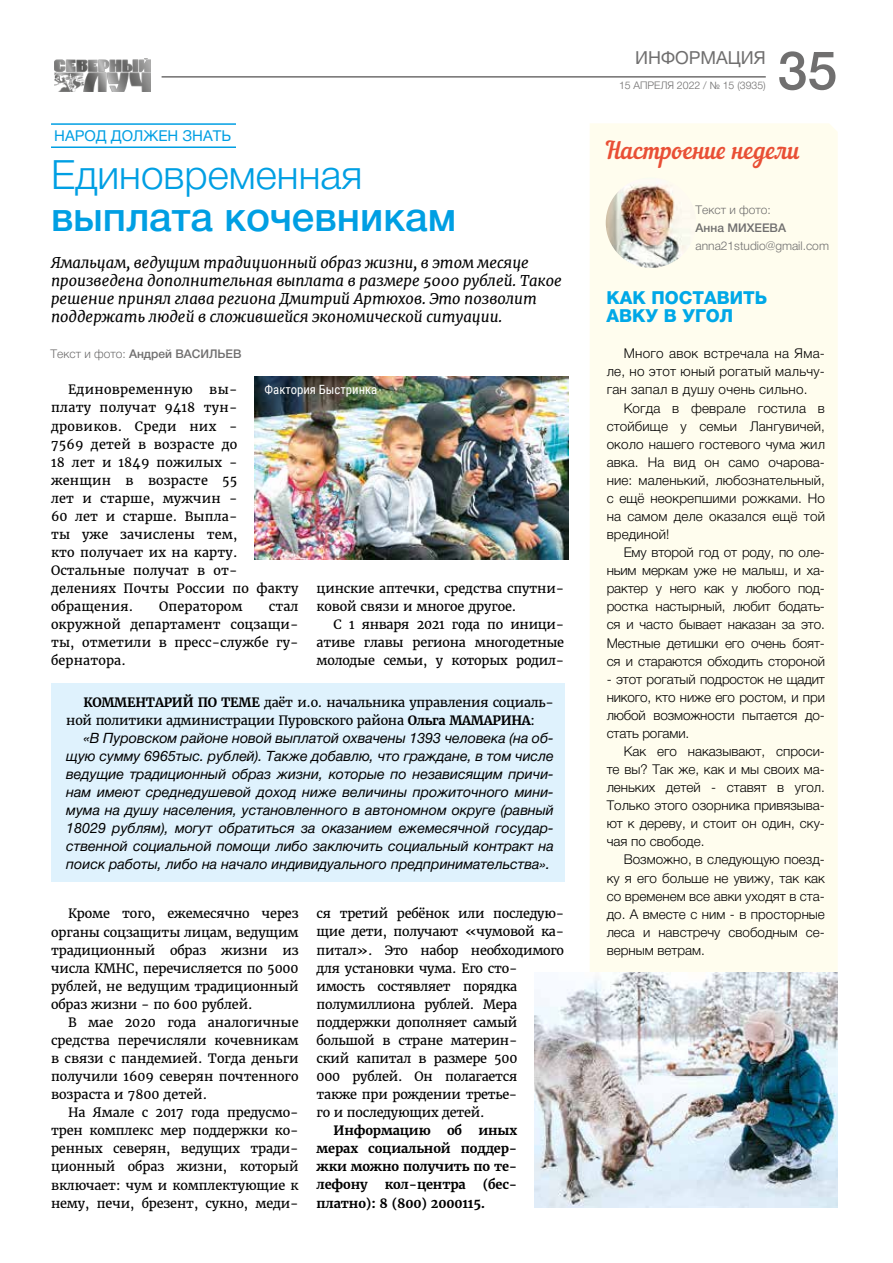
<style>
.page{position:relative;width:893px;height:1263px;background:#fff}
.page>*{position:absolute;margin:0;border:0;box-sizing:border-box;transform-origin:0 0}
.t1{font:500 53.85px "Helvetica Neue Cyr";color:#706f6f}
.t2{font:500 40.5px "Helvetica Neue Cyr";color:#009fe3}
.t3{font:300 40.5px "Helvetica Neue Cyr";color:#009fe3}
.t4{font:24px "Nautilus Pompilius";color:#e94f35}
.t5{font:800 18px/18px "Helvetica Neue Cyr";color:#00a8e7}
.t6{font:18px "Helvetica Neue Cyr";color:#706f6f}
.t7{font:italic 15px/18.1px "Merriweather";color:#000}
.t8{font:15px "Helvetica Neue Cyr";color:#009fe3}
.t9{font:italic 14.25px/18px "Helvetica Neue Cyr";color:#000;text-align:justify}
.t10{font:300 13.5px/18.1px "Helvetica Neue Cyr";color:#000;text-align:justify}
.t11{font:12.75px/18px "Merriweather";letter-spacing:-.01em;color:#000;text-align:justify}
.t12{font:12.75px/18px "Merriweather";letter-spacing:.01em;color:#000}
.t13{font:700 12.75px/18px "Merriweather";letter-spacing:-.01em;color:#000;text-align:justify}
.t14{font:12.75px "Roboto Condensed";color:#fff}
.t15{font:12.75px "Merriweather";letter-spacing:.02em;color:#000}
.t16{font:300 12px "Helvetica Neue Cyr";color:#706f6f}
.t17{font:500 12px "Helvetica Neue Cyr";color:#706f6f}
.t18{font:300 10.5px "Helvetica Neue Cyr";color:#706f6f}
.s1{font-weight:500}
.s2{font-weight:700}
</style>
<div class="page">
<hr style="left:162px;top:76px;width:604px;height:2px;background:#706f6f">
<img style="left:54px;top:58px;width:97px;height:34px">
<div style="left:590px;top:123px;width:248px;height:850px;background:#fffdee"></div>
<img style="left:606px;top:178px;width:90px;height:90px;border-radius:45px">
<img style="left:534px;top:973px;width:304px;height:235px">
<div style="left:51px;top:684px;width:513px;height:198px;background:#dff2fd"></div>
<img style="left:254px;top:376px;width:314px;height:183px">
<hr style="left:51px;top:123px;width:185px;height:2px;background:#009fe3">
<hr style="left:51px;top:146px;width:185px;height:2px;background:#009fe3">
<p class="t8" style="left:54px;top:128px;width:178px">народ должен знать</p>
<h2 class="t3" style="left:51px;top:152px;width:313px">Единовременная</h2>
<h2 class="t2" style="left:51px;top:194px;width:407px">выплата кочевникам</h2>
<p class="t7" style="left:51px;top:253px;width:512px">Ямальцам, ведущим традиционный образ жизни, в этом месяце произведена дополнительная выплата в размере 5000 рублей. Такое решение принял глава региона Дмитрий Артюхов. Это позволит поддержать людей в сложившейся экономической ситуации.</p>
<p class="t16" style="left:51px;top:347px;width:134px">Текст и фото: <span class="s1">Андрей ВАСИ</span></p>
<p class="t17" style="left:209px;top:347px;width:25px">ЛЬЕВ</p>
<p class="t15" style="left:68px;top:382px;width:126px">Единовременную</p>
<p class="t14" style="left:265px;top:381px;width:114px">Фактория Быстринка</p>
<p class="t12" style="left:51px;top:381px;width:249px;text-indent:158px">вы-<br>плату получат 9418 тун&shy;дровиков. Среди них -<br>7569 детей в возрасте до<br>18 лет и 1849 пожилых - женщин в возрасте 55<br>лет и старше, мужчин -<br>60 лет и старше. Выпла-<br>ты уже зачислены тем,<br>кто получает их на карту.<br>Остальные получат в от&shy;делениях Почты России по факту обращения.</p>
<p class="t11" style="left:317px;top:580px;width:249px">цинские аптечки, средства спутни&shy;ковой связи и многое другое.</p>
<p class="t11" style="left:317px;top:616px;width:249px;text-indent:17px">С 1 января 2021 года по иници&shy;ативе главы региона многодетные молодые семьи, у которых родил-</p>
<p class="t12" style="left:159px;top:598px;width:85px">Оператором</p>
<p class="t11" style="left:51px;top:598px;width:249px;text-indent:218px">стал окружной департамент соцзащи&shy;ты, отметили в пресс-службе гу&shy;бернатора.</p>
<p class="t13" style="left:83px;top:693px;width:12px">КОММЕ</p>
<p class="t13" style="left:135px;top:693px;width:97px">НТАРИЙ ПО ТЕМЕ</p>
<p class="t11" style="left:66px;top:693px;width:489px;text-indent:198px">даёт и.о. начальника управления социаль&shy;ной политики администрации Пуровского района <span class="s2">Ольга МАМАРИНА</span>:</p>
<p class="t9" style="left:66px;top:729px;width:489px;text-indent:17px">«В Пуровском районе новой выплатой охвачены 1393 человека (на об&shy;щую сумму 6965тыс. рублей). Также добавлю, что граждане, в том числе ведущие традиционный образ жизни, которые по независящим причи&shy;нам имеют среднедушевой доход ниже величины прожиточного мини&shy;мума на душу населения, установленного в автономном округе (равный 18029 рублям), могут обратиться за оказанием ежемесячной государ&shy;ственной социальной помощи либо заключить социальный контракт на поиск работы, либо на начало индивидуального предпринимательства».</p>
<p class="t11" style="left:51px;top:905px;width:249px;text-indent:17px">Кроме того, ежемесячно через органы соцзащиты лицам, ведущим традиционный образ жизни из числа КМНС, перечисляется по 5000 рублей, не ведущим традиционный образ жизни - по 600 рублей.</p>
<p class="t11" style="left:51px;top:1013px;width:249px;text-indent:17px">В мае 2020 года аналогичные средства перечисляли кочевникам в связи с пандемией. Тогда деньги получили 1609 северян почтенного возраста и 7800 детей.</p>
<p class="t11" style="left:51px;top:1104px;width:249px;text-indent:17px">На Ямале с 2017 года предусмо&shy;трен комплекс мер поддержки ко&shy;ренных северян, ведущих тради&shy;ционный образ жизни, который включает: чум и комплектующие к нему, печи, брезент, сукно, меди-</p>
<p class="t11" style="left:317px;top:905px;width:249px;text-align:left">ся третий ребёнок или последую&shy;щие дети, получают «чумовой ка&shy;питал». Это набор необходимого для установки чума. Его сто&shy;имость состявляет порядка полумиллиона рублей. Мера поддержки дополняет самый большой в стране материн-<br>ский капитал в размере 500<br>000 рублей. Он полагается<br>также при рождении третье-<br>го и последующих детей.</p>
<p class="t13" style="left:334px;top:1122px;width:99px">Информацию</p>
<p class="t13" style="left:447px;top:1122px;width:17px">об</p>
<p class="t13" style="left:317px;top:1122px;width:202px;text-indent:162px">иных мерах социальной поддер&shy;жки можно получить по те&shy;лефону</p>
<p class="t13" style="left:317px;top:1176px;width:202px;text-indent:166px">(бес&shy;платно): 8 (800) 2000115.</p>
<p class="t13" style="left:385px;top:1176px;width:83px">кол-центра</p>
<h3 class="t6" style="left:635px;top:48px;width:14px">ИНФОРМАЦИЯ</h3>
<p class="t18" style="left:619px;top:80px;width:148px">15 апреля 2022 / № 15 (3935)</p>
<h1 class="t1" style="left:778px;top:41px;width:61px">35</h1>
<h3 class="t4" style="left:605px;top:137px;width:197px">Настроение недели</h3>
<p class="t16" style="left:696px;top:203px;width:77px">Текст и фото:</p>
<p class="t17" style="left:696px;top:221px;width:68px">Анна МИХЕЕВА</p>
<p class="t16" style="left:696px;top:239px;width:135px">anna21studio@gmail.com</p>
<h3 class="t5" style="left:606px;top:289px;width:162px">Как поставить авку в угол</h3>
<p class="t10" style="left:607px;top:345px;width:220px;text-indent:17px">Много авок встречала на Яма&shy;ле, но этот юный рогатый мальчу&shy;ган запал в душу очень сильно.</p>
<p class="t10" style="left:607px;top:399px;width:220px;text-indent:17px">Когда в феврале гостила в стойбище у семьи Лангувичей, около нашего гостевого чума жил авка. На вид он само очарова&shy;ние: маленький, любознательный, с ещё неокрепшими рожками. Но на самом деле оказался ещё той врединой!</p>
<p class="t10" style="left:607px;top:543px;width:220px;text-indent:17px">Ему второй год от роду, по оле&shy;ньим меркам уже не малыш, и ха&shy;рактер у него как у любого под&shy;ростка настырный, любит бодать&shy;ся и часто бывает наказан за это.<br>Местные детишки его очень боят&shy;ся и стараются обходить стороной</p>
<p class="t10" style="left:607px;top:670px;width:220px">- этот рогатый подросток не щадит никого, кто ниже его ростом, и при любой возможности пытается до&shy;стать рогами.</p>
<p class="t10" style="left:607px;top:742px;width:220px;text-indent:17px">Как его наказывают, спроси&shy;те вы? Так же, как и мы своих ма&shy;леньких детей - ставят в угол.<br>Только этого озорника привязыва&shy;ют к дереву, и стоит он один, ску&shy;чая по свободе.</p>
<p class="t10" style="left:607px;top:851px;width:220px;text-indent:17px">Возможно, в следующую поезд&shy;ку я его больше не увижу, так как со временем все авки уходят в ста&shy;до. А вместе с ним - в просторные леса и навстречу свободным се&shy;верным ветрам.</p>
</div>
